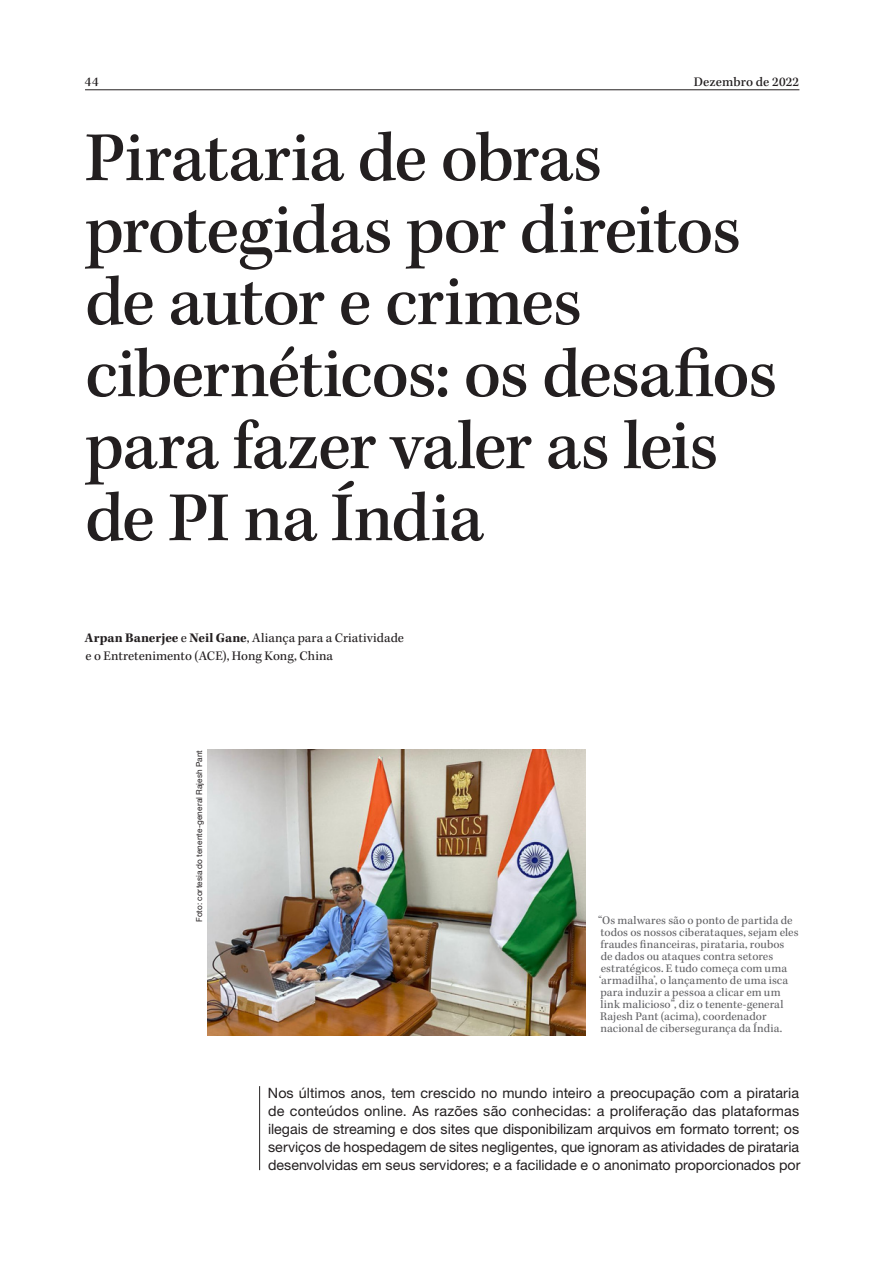
<style>
.page{position:relative;width:893px;height:1263px;background:#fff}
.page>*{position:absolute;margin:0;border:0;box-sizing:border-box;transform-origin:0 0}
.t1{font:500 72px/72px "Kepler Std";letter-spacing:-.02em;color:#231f20}
.Body{font:14.25px/18px "Helvetica Neue LT Std";letter-spacing:-.005em;color:#231f20;text-align:justify}
.By{font:13.5px/18px "Kepler Std";color:#231f20}
.t2{font:500 13.5px "Kepler Std";letter-spacing:.01em;color:#231f20}
.t3{font:12px/12px "Kepler Std";letter-spacing:.005em;color:#636366}
.Photo_credit{font:8.25px "Helvetica Neue LT Std";letter-spacing:.015em;color:#231f20}
.s1{font-weight:700}
</style>
<div class="page">
<hr style="left:85px;top:90px;width:714px;height:1px;background:#231f20">
<hr style="left:259px;top:1086px;width:1px;height:84px;background:#231f20">
<img style="left:207px;top:750px;width:379px;height:286px">
<p class="t2" style="left:85px;top:74px;width:15px">44</p>
<p class="t2" style="left:694px;top:74px;width:107px">Dezembro de 2022</p>
<p class="t1" style="left:85px;top:124px;width:694px">Pirataria de obras protegidas por direitos de autor e crimes cibernéticos: os desafios para fazer valer as leis de PI na Índia</p>
<p class="By" style="left:85px;top:629px;width:321px"><span class="s1">Arpan Banerjee</span> e <span class="s1">Neil Gane</span>, Aliança para a Criatividade e o Entretenimento (ACE), Hong Kong, China</p>
<p class="Photo_credit" style="left:194px;top:922px;width:174px;rotate:-90deg">Foto: cortesia do tenente-general Rajesh Pant</p>
<p class="t3" style="left:598px;top:915px;width:202px">“Os malwares são o ponto de partida de todos os nossos ciberataques, sejam eles fraudes financeiras, pirataria, roubos<br>de dados ou ataques contra setores estratégicos. E tudo começa com uma ‘armadilha’, o lançamento de uma isca para induzir a pessoa a clicar em um link malicioso”, diz o tenente-general Rajesh Pant (acima), coordenador nacional de cibersegurança da Índia.</p>
<p class="Body" style="left:268px;top:1084px;width:534px">Nos últimos anos, tem crescido no mundo inteiro a preocupação com a pirataria de conteúdos online. As razões são conhecidas: a proliferação das plataformas ilegais de streaming e dos sites que disponibilizam arquivos em formato torrent; os serviços de hospedagem de sites negligentes, que ignoram as atividades de pirataria desenvolvidas em seus servidores; e a facilidade e o anonimato proporcionados por</p>
</div>
